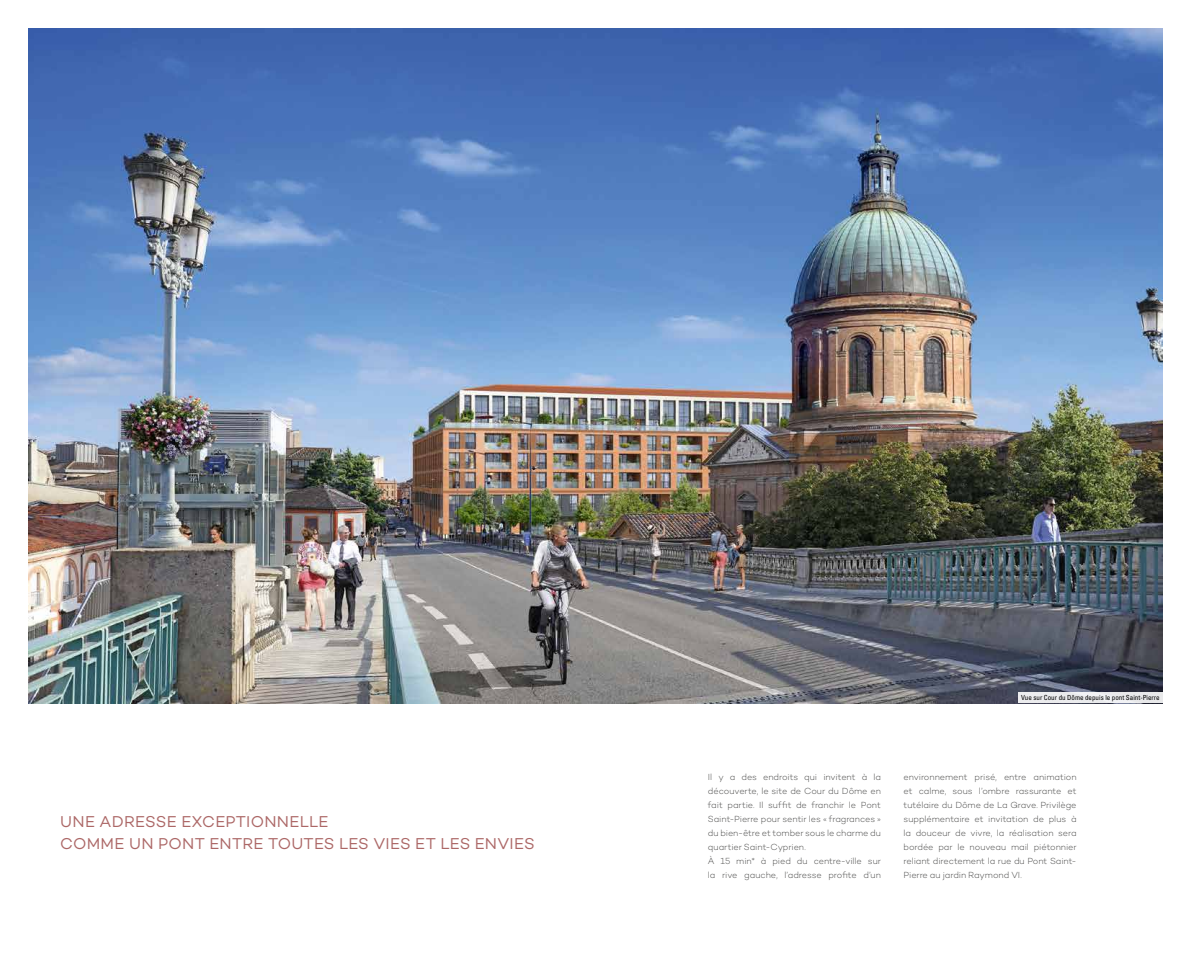
<style>
.page{position:relative;width:1191px;height:964px;background:#fff}
.page>*{position:absolute;margin:0;border:0;box-sizing:border-box;transform-origin:0 0}
.t1{font:16px/22px "Campton";letter-spacing:.015em;color:#ac6766}
.t2{font:300 9px/14px "Campton";letter-spacing:-.01em;color:#484847}
.t3{font:condensed 7px "Univers LT Std";color:#000}
</style>
<div class="page">
<img style="left:28px;top:28px;width:1134px;height:675px">
<div style="left:1018px;top:692px;width:144px;height:11px;background:#ebecee"></div>
<h1 class="t1" style="left:60px;top:810px;width:476px">UNE ADRESSE EXCEPTIONNELLE<br>COMME UN PONT ENTRE TOUTES LES VIES ET LES ENVIES</h1>
<p class="t3" style="left:1021px;top:693px;width:140px">Vue sur Cour du Dôme depuis le pont Saint-Pierre</p>
<p class="t2" style="left:708px;top:769px;width:174px">Il y a des endroits qui invitent à la découverte, le site de Cour du Dôme en fait partie. Il suffit de franchir le Pont Saint-Pierre pour sentir les « fragrances » du bien-être et tomber sous le charme du quartier Saint-Cyprien.<br>À 15 min* à pied du centre-ville sur la rive gauche, l’adresse profite d’un</p>
<p class="t2" style="left:903px;top:769px;width:174px;text-align:justify">environnement prisé, entre animation et calme, sous l’ombre rassurante et tutélaire du Dôme de La Grave. Privilège supplémentaire et invitation de plus à la douceur de vivre, la réalisation sera bordée par le nouveau mail piétonnier reliant directement la rue du Pont Saint-Pierre au jardin Raymond VI.</p>
</div>
